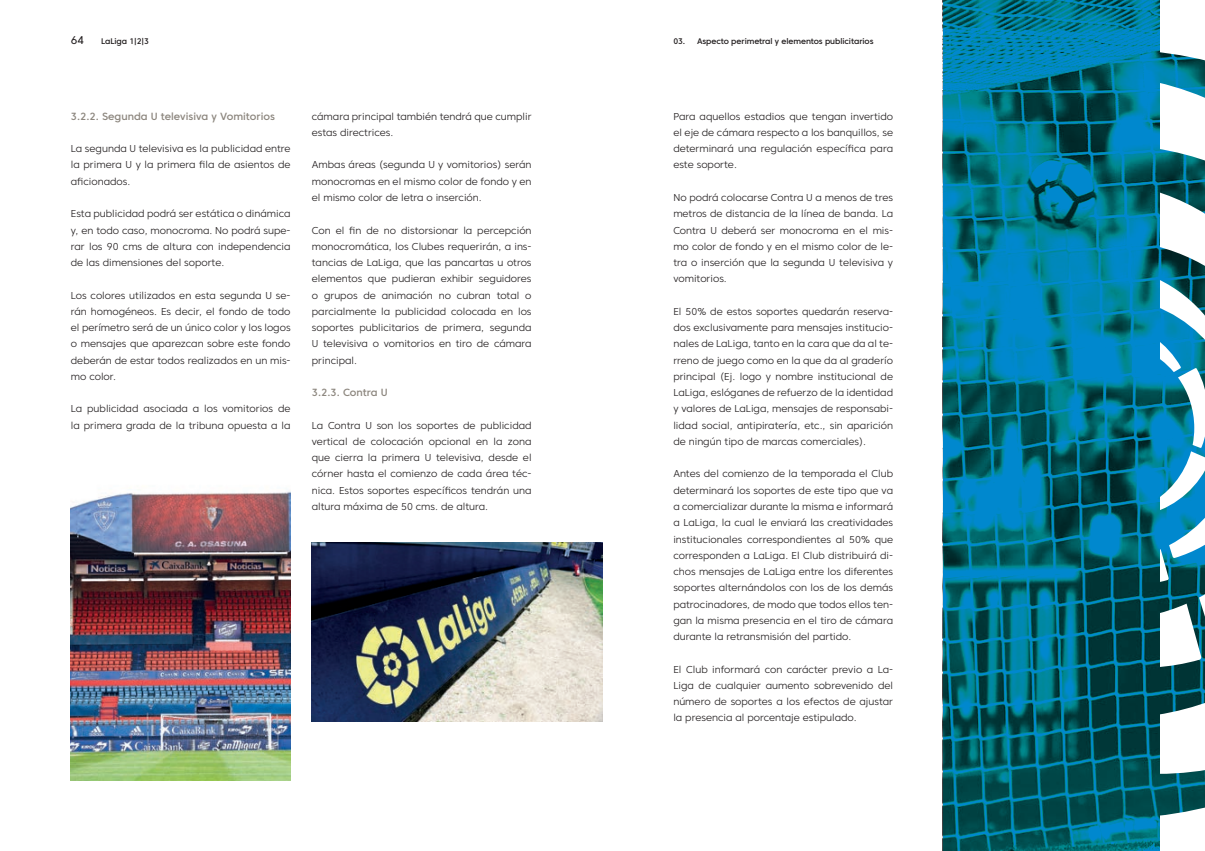
<style>
.page{position:relative;width:1205px;height:851px;background:#fff}
.page>*{position:absolute;margin:0;border:0;box-sizing:border-box;transform-origin:0 0}
.t1{font:11.25px "Core Sans C 45";color:#231f20}
.Subtitulo_1_1_1{font:500 10.38px "Core Sans C 55";color:#8d877f}
.Texto_corrido{font:300 10px/16.2px "Core Sans C 35";color:#231f20;text-align:justify}
.t2{font:500 8.12px "Core Sans C 55";letter-spacing:-.01em;color:#231f20}
</style>
<div class="page">
<img style="left:71px;top:491px;width:220px;height:289px">
<img style="left:312px;top:542px;width:290px;height:179px">
<svg style="left:943px;top:0;width:262px;height:850px;background:#006b85"></svg>
<svg style="left:1160px;top:785px;width:45px;height:65px"></svg>
<svg style="left:1160px;top:694px;width:45px;height:83px"></svg>
<svg style="left:1160px;top:0;width:45px;height:670px"></svg>
<p class="t1" style="left:71px;top:33px;width:15px">64</p>
<p class="t2" style="left:101px;top:36px;width:49px">LaLiga 1|2|3</p>
<p class="t2" style="left:673px;top:36px;width:202px">03. Aspecto perimetral y elementos publicitarios</p>
<p class="Subtitulo_1_1_1" style="left:71px;top:110px;width:206px">3.2.2. Segunda U televisiva y Vomitorios</p>
<p class="Texto_corrido" style="left:71px;top:140px;width:221px">La segunda U televisiva es la publicidad entre la primera U y la primera fila de asientos de aficionados.</p>
<p class="Texto_corrido" style="left:71px;top:205px;width:221px">Esta publicidad podrá ser estática o dinámica y, en todo caso, monocroma. No podrá supe&shy;rar los 90 cms de altura con independencia de las dimensiones del soporte.</p>
<p class="Texto_corrido" style="left:71px;top:287px;width:221px">Los colores utilizados en esta segunda U se&shy;rán homogéneos. Es decir, el fondo de todo el perímetro será de un único color y los logos o mensajes que aparezcan sobre este fondo deberán de estar todos realizados en un mis&shy;mo color.</p>
<p class="Texto_corrido" style="left:71px;top:400px;width:221px">La publicidad asociada a los vomitorios de la primera grada de la tribuna opuesta a la</p>
<p class="Texto_corrido" style="left:312px;top:108px;width:221px">cámara principal también tendrá que cumplir estas directrices.</p>
<p class="Texto_corrido" style="left:312px;top:157px;width:221px">Ambas áreas (segunda U y vomitorios) serán monocromas en el mismo color de fondo y en el mismo color de letra o inserción.</p>
<p class="Texto_corrido" style="left:312px;top:222px;width:221px">Con el fin de no distorsionar la percepción monocromática, los Clubes requerirán, a ins&shy;tancias de LaLiga, que las pancartas u otros elementos que pudieran exhibir seguidores o grupos de animación no cubran total o parcialmente la publicidad colocada en los soportes publicitarios de primera, segunda U televisiva o vomitorios en tiro de cámara principal.</p>
<p class="Subtitulo_1_1_1" style="left:312px;top:386px;width:77px">3.2.3. Contra U</p>
<p class="Texto_corrido" style="left:312px;top:417px;width:221px">La Contra U son los soportes de publicidad vertical de colocación opcional en la zona que cierra la primera U televisiva, desde el córner hasta el comienzo de cada área téc&shy;nica. Estos soportes específicos tendrán una altura máxima de 50 cms. de altura.</p>
<p class="Texto_corrido" style="left:673px;top:108px;width:221px">Para aquellos estadios que tengan invertido el eje de cámara respecto a los banquillos, se determinará una regulación específica para este soporte.</p>
<p class="Texto_corrido" style="left:673px;top:189px;width:221px">No podrá colocarse Contra U a menos de tres metros de distancia de la línea de banda. La Contra U deberá ser monocroma en el mis&shy;mo color de fondo y en el mismo color de le&shy;tra o inserción que la segunda U televisiva y vomitorios.</p>
<p class="Texto_corrido" style="left:673px;top:303px;width:221px">El 50% de estos soportes quedarán reserva&shy;dos exclusivamente para mensajes institucio&shy;nales de LaLiga, tanto en la cara que da al te&shy;rreno de juego como en la que da al graderío principal (Ej. logo y nombre institucional de LaLiga, eslóganes de refuerzo de la identidad y valores de LaLiga, mensajes de responsabi&shy;lidad social, antipiratería, etc., sin aparición de ningún tipo de marcas comerciales).</p>
<p class="Texto_corrido" style="left:673px;top:465px;width:221px">Antes del comienzo de la temporada el Club determinará los soportes de este tipo que va a comercializar durante la misma e informará a LaLiga, la cual le enviará las creatividades institucionales correspondientes al 50% que corresponden a LaLiga. El Club distribuirá di&shy;chos mensajes de LaLiga entre los diferentes soportes alternándolos con los de los demás patrocinadores, de modo que todos ellos ten&shy;gan la misma presencia en el tiro de cámara durante la retransmisión del partido.</p>
<p class="Texto_corrido" style="left:673px;top:660px;width:221px">El Club informará con carácter previo a La-Liga de cualquier aumento sobrevenido del número de soportes a los efectos de ajustar la presencia al porcentaje estipulado.</p>
</div>
